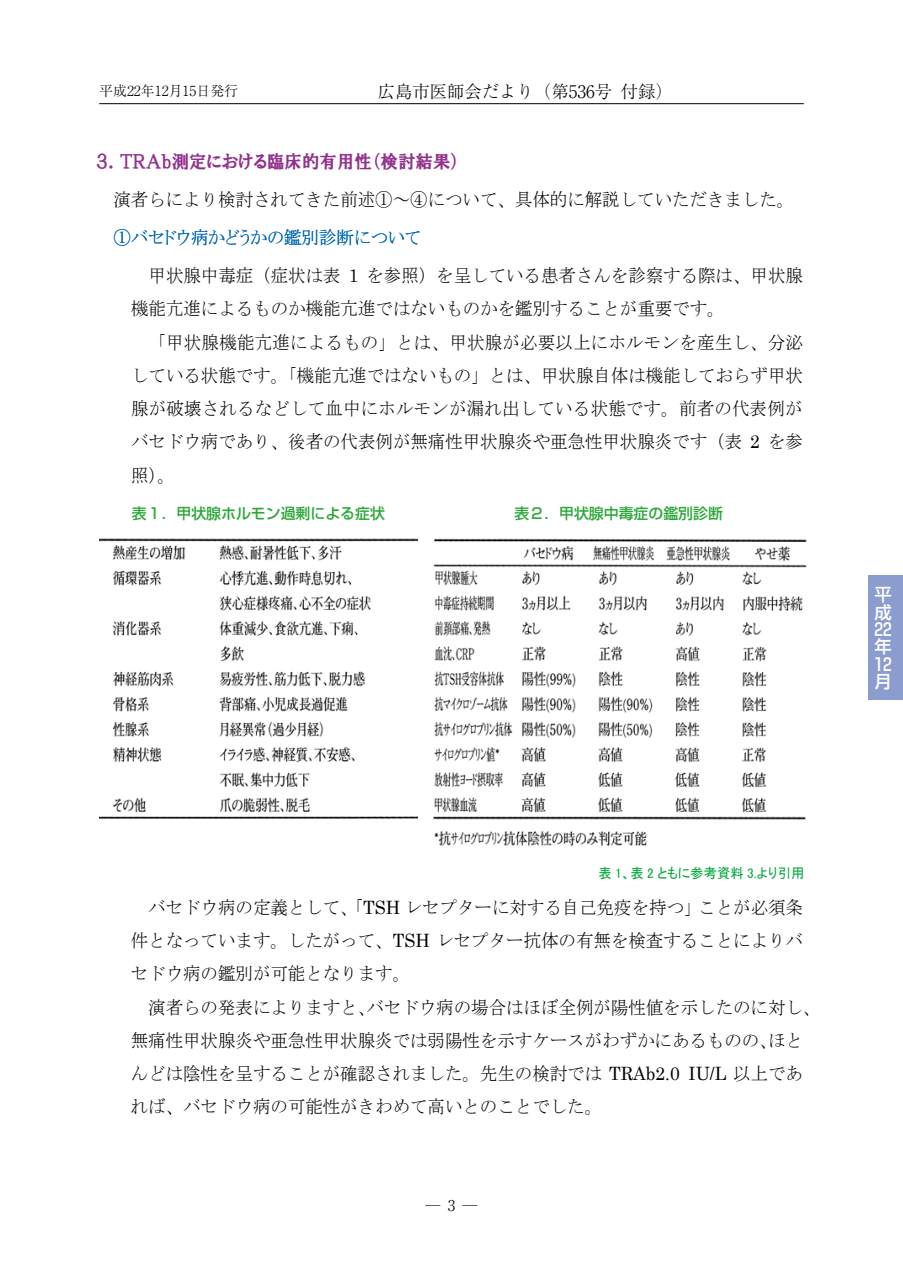
<style>
.page{position:relative;width:903px;height:1275px;background:#fff}
.page>*{position:absolute;margin:0;border:0;box-sizing:border-box;transform-origin:0 0}
.t1{font:18.38px "MS Mincho";color:#000;scale:.95 1}
.t2{font:18.38px "HGP Soei Presence EB";color:#92318d;scale:.95 1}
.t3{font:18.38px "MS P Mincho";letter-spacing:.005em;color:#0068b7;scale:.95 1}
.t4{font:300 17.32px "Ryumin Pro";color:#000}
.t5{font:500 17.32px/17.3px "Shin Go Pro";color:#fff;text-align:justify}
.t6{font:500 14.88px "Shin Go Pro";color:#2ba738}
.t7{font:300 14.88px "Ryumin Pro";color:#000}
.t8{font:14px "MS P Gothic";color:#00a73c;scale:.95 1}
.t9{font:300 13.83px "Ryumin Pro";color:#000}
.s1{font-family:"Century"}
</style>
<div class="page">
<hr style="left:99px;top:103px;width:705px;height:1px;background:#000">
<div style="left:868px;top:576px;width:35px;height:124px;background:#8b9ccf"></div>
<img style="left:99px;top:538px;width:319px;height:281px">
<img style="left:433px;top:538px;width:374px;height:308px">
<p class="t9" style="left:99px;top:80px;width:140px">平成22年12月15日発行</p>
<p class="t4" style="left:378px;top:78px;width:297px">広島市医師会だより　（第536号　付録）</p>
<p class="t2" style="left:96px;top:152px;width:384px">３．ＴＲＡｂ測定における臨床的有用性（検討結果）</p>
<p class="t1" style="left:113px;top:190px;width:718px">演者らにより検討されてきた前述①～④について、具体的に解説していただきました。</p>
<p class="t3" style="left:114px;top:228px;width:325px">①バセドウ病かどうかの鑑別診断について</p>
<p class="t1" style="left:149px;top:266px;width:690px">甲状腺中毒症（症状は表 <span class="s1">1</span> を参照）を呈している患者さんを診察する際は、甲状腺</p>
<p class="t1" style="left:131px;top:300px;width:626px">機能亢進によるものか機能亢進ではないものかを鑑別することが重要です。</p>
<p class="t1" style="left:149px;top:333px;width:690px">「甲状腺機能亢進によるもの」とは、甲状腺が必要以上にホルモンを産生し、分泌</p>
<p class="t1" style="left:131px;top:366px;width:709px">している状態です。「機能亢進ではないもの」とは、甲状腺自体は機能しておらず甲状</p>
<p class="t1" style="left:131px;top:399px;width:708px">腺が破壊されるなどして血中にホルモンが漏れ出している状態です。前者の代表例が</p>
<p class="t1" style="left:131px;top:433px;width:709px">バセドウ病であり、後者の代表例が無痛性甲状腺炎や亜急性甲状腺炎です（表 <span class="s1">2</span> を参</p>
<p class="t1" style="left:131px;top:466px;width:47px">照）。</p>
<p class="t6" style="left:132px;top:501px;width:254px">表１．甲状腺ホルモン過剰による症状</p>
<p class="t6" style="left:514px;top:501px;width:210px">表２．甲状腺中毒症の鑑別診断</p>
<p class="t5" style="left:874px;top:584px;width:19px">平成22年12月</p>
<p class="t8" style="left:598px;top:866px;width:218px">表 1、表 2 ともに参考資料 3.より引用</p>
<p class="t1" style="left:148px;top:898px;width:691px">バセドウ病の定義として、「<span class="s1">TSH</span> レセプターに対する自己免疫を持つ」ことが必須条</p>
<p class="t1" style="left:131px;top:931px;width:709px">件となっています。したがって、<span class="s1">TSH</span> レセプター抗体の有無を検査することによりバ</p>
<p class="t1" style="left:131px;top:965px;width:296px">セドウ病の鑑別が可能となります。</p>
<p class="t1" style="left:148px;top:998px;width:709px">演者らの発表によりますと、バセドウ病の場合はほぼ全例が陽性値を示したのに対し、</p>
<p class="t1" style="left:131px;top:1031px;width:709px">無痛性甲状腺炎や亜急性甲状腺炎では弱陽性を示すケースがわずかにあるものの、ほと</p>
<p class="t1" style="left:131px;top:1064px;width:709px">んどは陰性を呈することが確認されました。先生の検討では <span class="s1">TRAb2.0 IU/L</span> 以上であ</p>
<p class="t1" style="left:131px;top:1098px;width:498px">れば、バセドウ病の可能性がきわめて高いとのことでした。</p>
<p class="t7" style="left:425px;top:1194px;width:54px">─ 　3 　─</p>
</div>
